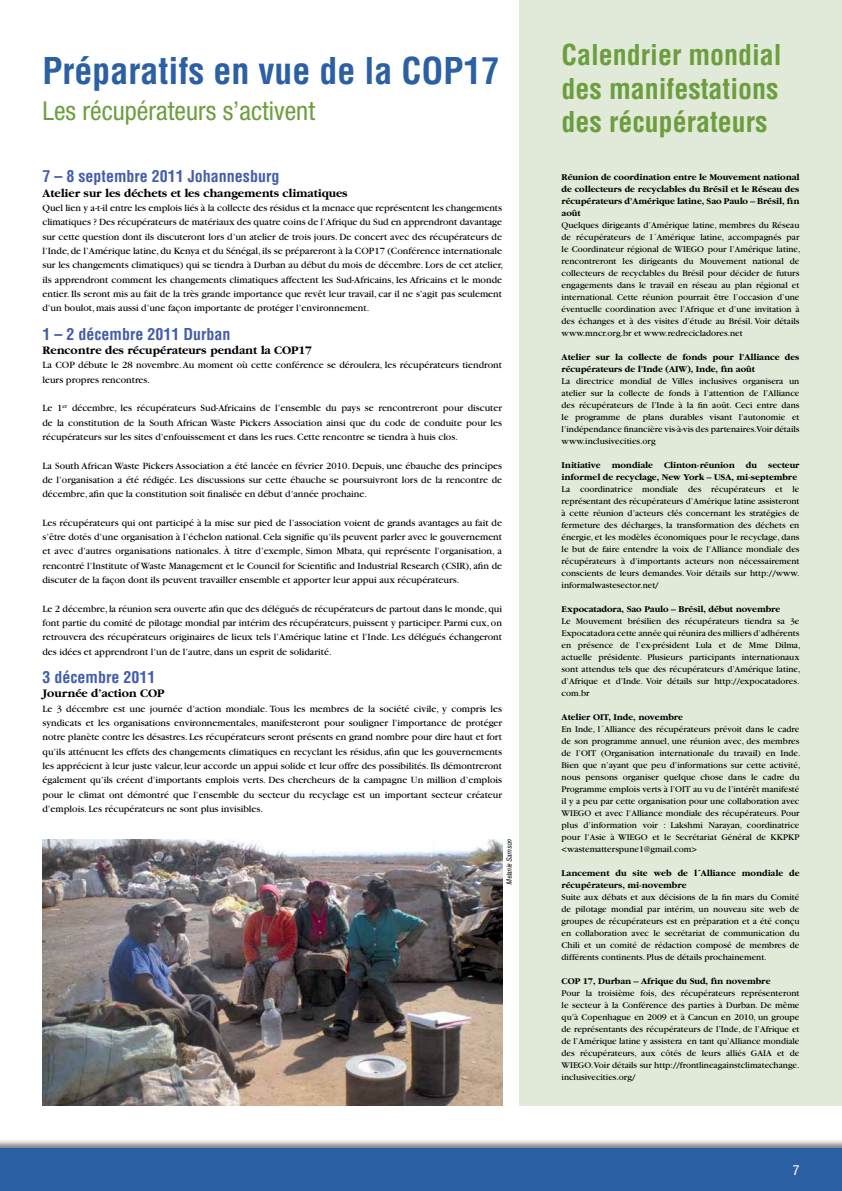
<style>
.page{position:relative;width:842px;height:1191px;background:#fff}
.page>*{position:absolute;margin:0;border:0;box-sizing:border-box;transform-origin:0 0}
.t1{font:700 condensed 36px "Helvetica";color:#2c60a4}
.t2{font:700 condensed 28px/33.6px "Helvetica";color:#6c9e3f;text-align:justify}
.t3{font:condensed 26px "Helvetica Neue";color:#6c9e3f}
.t4{font:700 condensed 16px "Helvetica";color:#455eab}
.t5{font:condensed 14px "Helvetica Neue";color:#fff}
.t6{font:700 12px "Garamond";color:#000}
.t7{font:10px/14.3px "Garamond";color:#000;text-align:justify}
.t8{font:9.2px/12px "Garamond";color:#000;text-align:justify}
.t9{font:700 9.2px/12px "Garamond";color:#000}
.t10{font:italic condensed 7px "Helvetica";color:#000}
</style>
<div class="page">
<div style="left:0;top:1139px;width:841px;height:52px;background:#000;opacity:.5"></div>
<div style="left:0;top:1148px;width:841px;height:43px;background:#2c60a4"></div>
<div style="left:520px;top:1px;width:321px;height:1104px;background:#e1ead8"></div>
<img style="left:43px;top:839px;width:459px;height:267px">
<h1 class="t1" style="left:43px;top:48px;width:459px">Préparatifs en vue de la COP17</h1>
<h3 class="t3" style="left:43px;top:96px;width:274px">Les récupérateurs s’activent</h3>
<h3 class="t4" style="left:43px;top:167px;width:238px">7 – 8 septembre 2011 Johannesburg</h3>
<p class="t6" style="left:43px;top:187px;width:307px">Atelier sur les déchets et les changements climatiques</p>
<p class="t7" style="left:43px;top:201px;width:462px">Quel lien y a-t-il entre les emplois liés à la collecte des résidus et la menace que représentent les changements climatiques ? Des récupérateurs de matériaux des quatre coins de l’Afrique du Sud en apprendront davantage sur cette question dont ils discuteront lors d’un atelier de trois jours. De concert avec des récupérateurs de l’Inde, de l’Amérique latine, du Kenya et du Sénégal, ils se prépareront à la COP17 (Conférence internationale sur les changements climatiques) qui se tiendra à Durban au début du mois de décembre. Lors de cet atelier, ils apprendront comment les changements climatiques affectent les Sud-Africains, les Africains et le monde entier. Ils seront mis au fait de la très grande importance que revêt leur travail, car il ne s’agit pas seulement d’un boulot, mais aussi d’une façon importante de protéger l’environnement.</p>
<h3 class="t4" style="left:43px;top:324px;width:189px">1 – 2 décembre 2011 Durban</h3>
<p class="t6" style="left:43px;top:344px;width:271px">Rencontre des récupérateurs pendant la COP17</p>
<p class="t7" style="left:43px;top:358px;width:461px">La COP débute le 28 novembre. Au moment où cette conférence se déroulera, les récupérateurs tiendront leurs propres rencontres.</p>
<p class="t7" style="left:43px;top:401px;width:461px">Le 1<sup>er</sup> décembre, les récupérateurs Sud-Africains de l’ensemble du pays se rencontreront pour discuter de la constitution de la South African Waste Pickers Association ainsi que du code de conduite pour les récupérateurs sur les sites d’enfouissement et dans les rues. Cette rencontre se tiendra à huis clos.</p>
<p class="t7" style="left:43px;top:458px;width:461px">La South African Waste Pickers Association a été lancée en février 2010. Depuis, une ébauche des principes de l’organisation a été rédigée. Les discussions sur cette ébauche se poursuivront lors de la rencontre de décembre, afin que la constitution soit finalisée en début d’année prochaine.</p>
<p class="t7" style="left:43px;top:515px;width:461px">Les récupérateurs qui ont participé à la mise sur pied de l’association voient de grands avantages au fait de s’être dotés d’une organisation à l’échelon national. Cela signifie qu’ils peuvent parler avec le gouvernement et avec d’autres organisations nationales. À titre d’exemple, Simon Mbata, qui représente l’organisation, a rencontré l’Institute of Waste Management et le Council for Scientific and Industrial Research (CSIR), afin de discuter de la façon dont ils peuvent travailler ensemble et apporter leur appui aux récupérateurs.</p>
<p class="t7" style="left:43px;top:601px;width:461px">Le 2 décembre, la réunion sera ouverte afin que des délégués de récupérateurs de partout dans le monde, qui font partie du comité de pilotage mondial par intérim des récupérateurs, puissent y participer. Parmi eux, on retrouvera des récupérateurs originaires de lieux tels l’Amérique latine et l’Inde. Les délégués échangeront des idées et apprendront l’un de l’autre, dans un esprit de solidarité.</p>
<h3 class="t4" style="left:43px;top:667px;width:114px">3 décembre 2011</h3>
<p class="t6" style="left:43px;top:687px;width:123px">Journée d’action COP</p>
<p class="t7" style="left:43px;top:701px;width:461px">Le 3 décembre est une journée d’action mondiale. Tous les membres de la société civile, y compris les syndicats et les organisations environnementales, manifesteront pour souligner l’importance de protéger notre planète contre les désastres. Les récupérateurs seront présents en grand nombre pour dire haut et fort qu’ils atténuent les effets des changements climatiques en recyclant les résidus, afin que les gouvernements les apprécient à leur juste valeur, leur accorde un appui solide et leur offre des possibilités. Ils démontreront également qu’ils créent d’importants emplois verts. Des chercheurs de la campagne Un million d’emplois pour le climat ont démontré que l’ensemble du secteur du recyclage est un important secteur créateur d’emplois. Les récupérateurs ne sont plus invisibles.</p>
<p class="t10" style="left:505px;top:885px;width:47px;rotate:-90deg">Melanie Samson</p>
<h2 class="t2" style="left:562px;top:38px;width:222px">Calendrier mondial des manifestations des récupérateurs</h2>
<p class="t9" style="left:562px;top:171px;width:239px;text-align:justify">Réunion de coordination entre le Mouvement national de collecteurs de recyclables du Brésil et le Réseau des récupérateurs d’Amérique latine, Sao Paulo – Brésil, fin août</p>
<p class="t8" style="left:562px;top:219px;width:240px;text-align:left">Quelques dirigeants d’Amérique latine, membres du Réseau de récupérateurs de l´Amérique latine, accompagnés par le Coordinateur régional de WIEGO pour l’Amérique latine, rencontreront les dirigeants du Mouvement national de collecteurs de recyclables du Brésil pour décider de futurs engagements dans le travail en réseau au plan régional et international. Cette réunion pourrait être l’occasion d’une éventuelle coordination avec l’Afrique et d’une invitation à des échanges et à des visites d’étude au Brésil. Voir détails www.mncr.org.br et www.redrecicladores.net</p>
<p class="t9" style="left:562px;top:351px;width:239px">Atelier sur la collecte de fonds pour l’Alliance des récupérateurs de l’Inde (AIW), Inde, fin août</p>
<p class="t8" style="left:562px;top:375px;width:239px">La directrice mondial de Villes inclusives organisera un atelier sur la collecte de fonds à l’attention de l’Alliance des récupérateurs de l’Inde à la fin août. Ceci entre dans le programme de plans durables visant l’autonomie et l’indépendance financière vis-à-vis des partenaires.Voir détails www.inclusivecities.org</p>
<p class="t9" style="left:562px;top:459px;width:239px">Initiative mondiale Clinton-réunion du secteur informel de recyclage, New York – USA, mi-septembre</p>
<p class="t8" style="left:562px;top:483px;width:239px">La coordinatrice mondiale des récupérateurs et le représentant des récupérateurs d’Amérique latine assisteront à cette réunion d’acteurs clés concernant les stratégies de fermeture des décharges, la transformation des déchets en énergie, et les modèles économiques pour le recyclage, dans le but de faire entendre la voix de l’Alliance mondiale des récupérateurs à d’importants acteurs non nécessairement conscients de leurs demandes. Voir détails sur http://www. informalwastesector.net/</p>
<p class="t9" style="left:562px;top:603px;width:220px">Expocatadora, Sao Paulo – Brésil, début novembre</p>
<p class="t8" style="left:562px;top:615px;width:240px">Le Mouvement brésilien des récupérateurs tiendra sa 3e Expocatadora cette année qui réunira des milliers d’adhérents en présence de l’ex-président Lula et de Mme Dilma, actuelle présidente. Plusieurs participants internationaux sont attendus tels que des récupérateurs d’Amérique latine, d’Afrique et d’Inde. Voir détails sur http://expocatadores. com.br</p>
<p class="t9" style="left:562px;top:711px;width:123px">Atelier OIT, Inde, novembre</p>
<p class="t8" style="left:562px;top:723px;width:240px;text-align:left">En Inde, l´Alliance des récupérateurs prévoit dans le cadre de son programme annuel, une réunion avec, des membres de l’OIT (Organisation internationale du travail) en Inde.<br>Bien que n’ayant que peu d’informations sur cette activité, nous pensons organiser quelque chose dans le cadre du Programme emplois verts à l’OIT au vu de l’intérêt manifesté il y a peu par cette organisation pour une collaboration avec WIEGO et avec l’Alliance mondiale des récupérateurs. Pour plus d’information voir : Lakshmi Narayan, coordinatrice pour l’Asie à WIEGO et le Secrétariat Général de KKPKP &lt;wastematterspune1@gmail.com&gt;</p>
<p class="t9" style="left:562px;top:867px;width:239px">Lancement du site web de l´Alliance mondiale de récupérateurs, mi-novembre</p>
<p class="t8" style="left:562px;top:891px;width:239px">Suite aux débats et aux décisions de la fin mars du Comité de pilotage mondial par intérim, un nouveau site web de groupes de récupérateurs est en préparation et a été conçu en collaboration avec le secrétariat de communication du Chili et un comité de rédaction composé de membres de différents continents. Plus de détails prochainement.</p>
<p class="t9" style="left:562px;top:975px;width:210px">COP 17, Durban – Afrique du Sud, fin novembre</p>
<p class="t8" style="left:562px;top:987px;width:239px">Pour la troisième fois, des récupérateurs représenteront le secteur à la Conférence des parties à Durban. De même qu’à Copenhague en 2009 et à Cancun en 2010, un groupe de représentants des récupérateurs de l’Inde, de l’Afrique et de l’Amérique latine y assistera en tant qu’Alliance mondiale des récupérateurs, aux côtés de leurs alliés GAIA et de WIEGO.Voir détails sur http://frontlineagainstclimatechange. inclusivecities.org/</p>
<h3 class="t5" style="left:793px;top:1162px;width:8px">7</h3>
</div>
